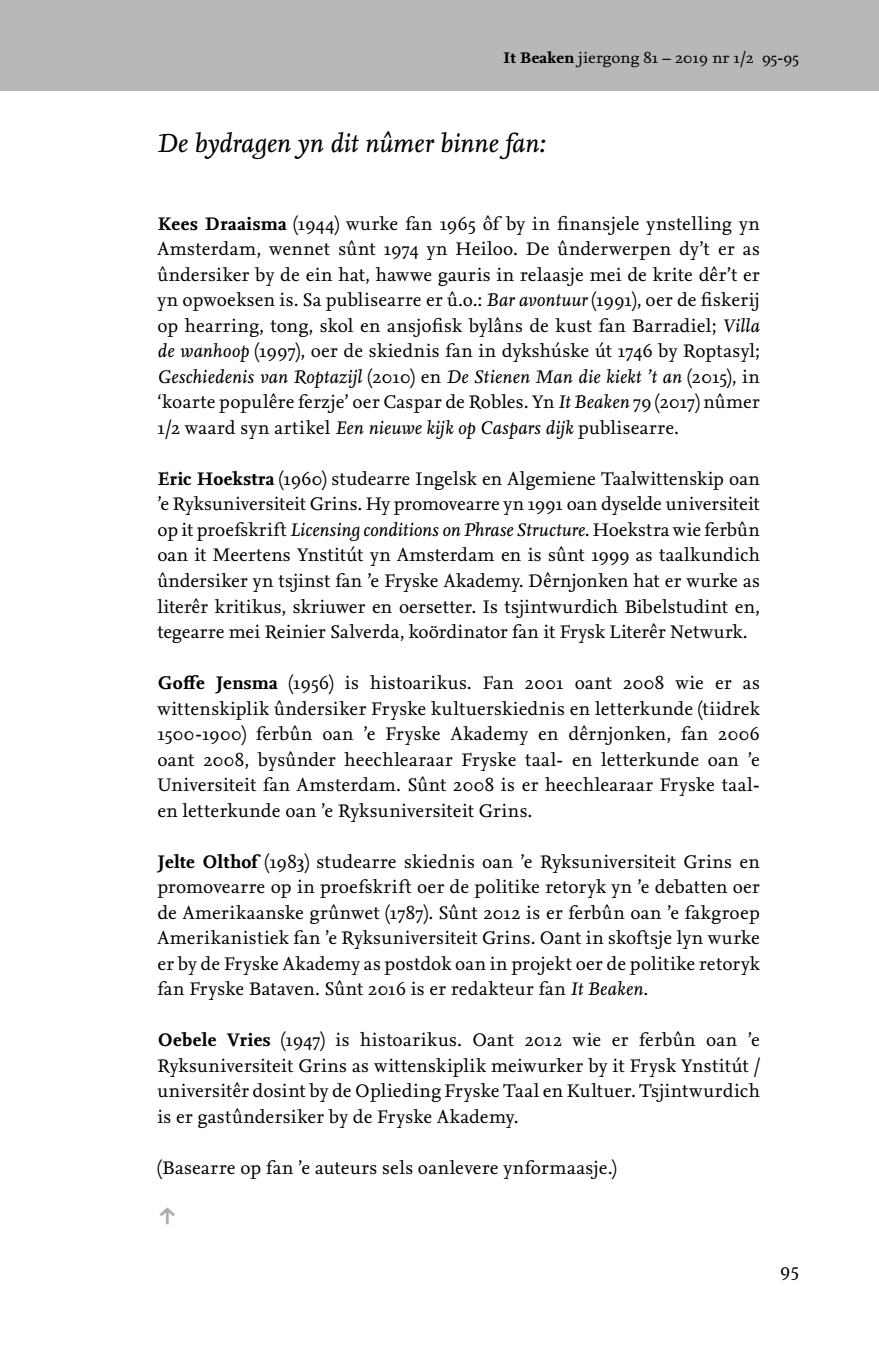
<style>
.page{position:relative;width:879px;height:1361px;background:#fff}
.page>*{position:absolute;margin:0;border:0;box-sizing:border-box;transform-origin:0 0}
.t1{font:italic 27px "Nexus Serif";letter-spacing:-.01em;color:#000}
.t2{font:27px "FF Dingbests";color:#acacac}
.t3{font:19px/25.6px "Nexus Serif";letter-spacing:.015em;color:#000;text-align:justify}
.t4{font:19px "Nexus Serif Regular SC";color:#000}
.t5{font:16px "Nexus Serif";color:#000;scale:1.06 1}
.s1{font-weight:700}
.s2{font-style:italic}
</style>
<div class="page">
<div style="left:0;top:0;width:879px;height:90px;background:#b8b8b8"></div>
<p class="t5" style="left:503px;top:51px;width:280px"><span class="s1">It Beaken</span> jiergong 81 – 2019 nr 1/2 95-95</p>
<h1 class="t1" style="left:157px;top:132px;width:389px">De bydragen yn dit nûmer binne fan:</h1>
<p class="t3" style="left:157px;top:212px;width:604px"><span class="s1">Kees Draaisma</span> (1944) wurke fan 1965 ôf by in finansjele ynstelling yn Amsterdam, wennet sûnt 1974 yn Heiloo. De ûnderwerpen dy’t er as ûndersiker by de ein hat, hawwe gauris in relaasje mei de krite dêr’t er yn opwoeksen is. Sa publisearre er û.o.: <span class="s2">Bar avontuur</span> (1991), oer de fiskerij op hearring, tong, skol en ansjofisk bylâns de kust fan Barradiel; <span class="s2">Villa de wanhoop</span> (1997), oer de skiednis fan in dykshúske út 1746 by Roptasyl; <span class="s2">Geschiedenis van Roptazijl</span> (2010) en <span class="s2">De Stienen Man die kiekt ’t an</span> (2015), in ‘koarte populêre ferzje’ oer Caspar de Robles. Yn <span class="s2">It Beaken</span> 79 (2017) nûmer 1/2 waard syn artikel <span class="s2">Een nieuwe kijk op Caspars dijk</span> publisearre.</p>
<p class="t3" style="left:157px;top:467px;width:604px"><span class="s1">Eric Hoekstra</span> (1960) studearre Ingelsk en Algemiene Taalwittenskip oan ’e Ryksuniversiteit Grins. Hy promovearre yn 1991 oan dyselde universiteit op it proefskrift <span class="s2">Licensing conditions on Phrase Structure</span>. Hoekstra wie ferbûn oan it Meertens Ynstitút yn Amsterdam en is sûnt 1999 as taalkundich ûndersiker yn tsjinst fan ’e Fryske Akademy. Dêrnjonken hat er wurke as literêr kritikus, skriuwer en oersetter. Is tsjintwurdich Bibelstudint en, tegearre mei Reinier Salverda, koördinator fan it Frysk Literêr Netwurk.</p>
<p class="t3" style="left:157px;top:672px;width:604px"><span class="s1">Goffe Jensma</span> (1956) is histoarikus. Fan 2001 oant 2008 wie er as wittenskiplik ûndersiker Fryske kultuerskiednis en letterkunde (tiidrek 1500-1900) ferbûn oan ’e Fryske Akademy en dêrnjonken, fan 2006 oant 2008, bysûnder heechlearaar Fryske taal- en letterkunde oan ’e Universiteit fan Amsterdam. Sûnt 2008 is er heechlearaar Fryske taal&shy;en letterkunde oan ’e Ryksuniversiteit Grins.</p>
<p class="t3" style="left:157px;top:850px;width:604px"><span class="s1">Jelte Olthof</span> (1983) studearre skiednis oan ’e Ryksuniversiteit Grins en promovearre op in proefskrift oer de politike retoryk yn ’e debatten oer de Amerikaanske grûnwet (1787). Sûnt 2012 is er ferbûn oan ’e fakgroep Amerikanistiek fan ’e Ryksuniversiteit Grins. Oant in skoftsje lyn wurke er by de Fryske Akademy as postdok oan in projekt oer de politike retoryk fan Fryske Bataven. Sûnt 2016 is er redakteur fan <span class="s2">It Beaken</span>.</p>
<p class="t3" style="left:157px;top:1029px;width:604px"><span class="s1">Oebele Vries</span> (1947) is histoarikus. Oant 2012 wie er ferbûn oan ’e Ryksuniversiteit Grins as wittenskiplik meiwurker by it Frysk Ynstitút / universitêr dosint by de Oplieding Fryske Taal en Kultuer. Tsjintwurdich is er gastûndersiker by de Fryske Akademy.</p>
<p class="t3" style="left:157px;top:1156px;width:461px">(Basearre op fan ’e auteurs sels oanlevere ynformaasje.)</p>
<h1 class="t2" style="left:157px;top:1199px;width:21px">i</h1>
<p class="t4" style="left:780px;top:1258px;width:20px">95</p>
</div>
